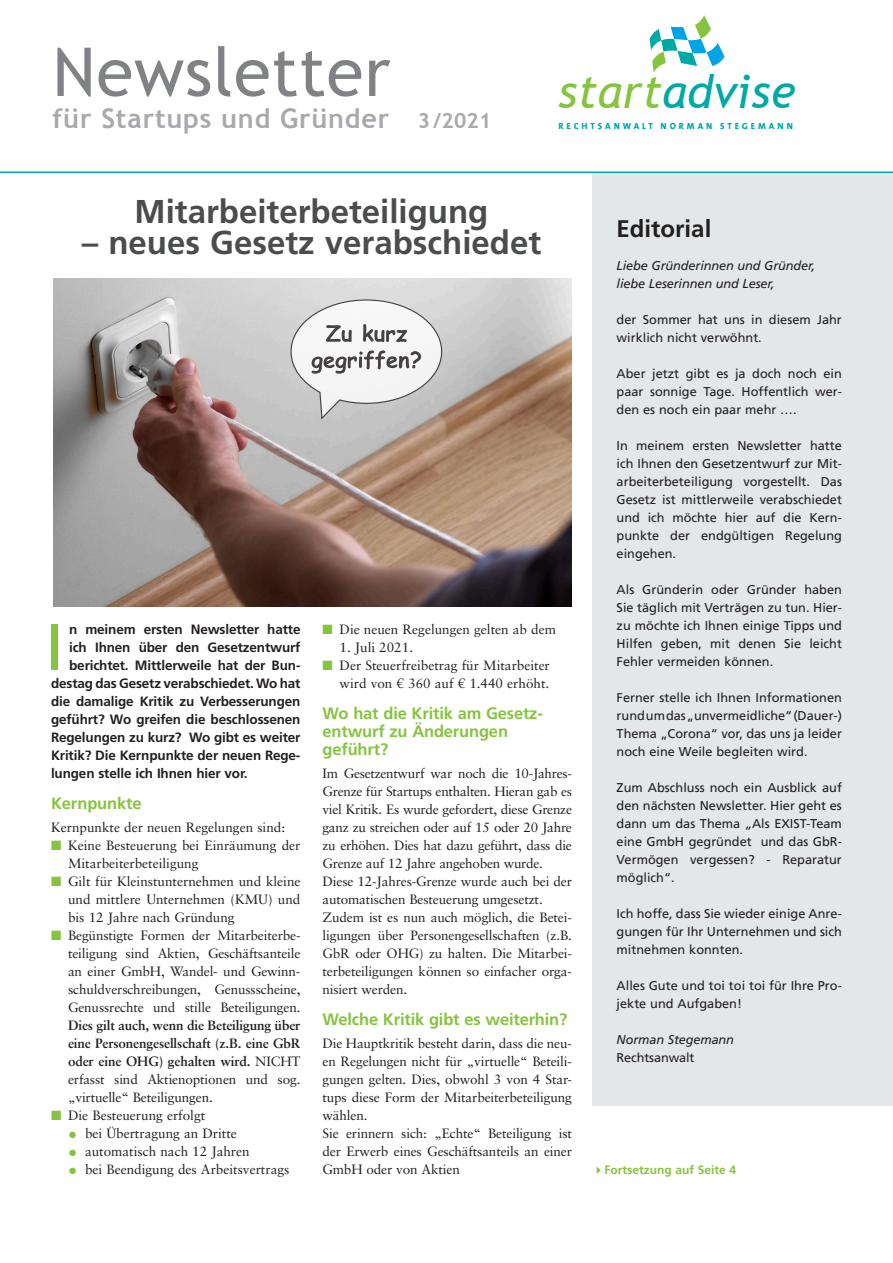
<style>
.page{position:relative;width:893px;height:1263px;background:#fff}
.page>*{position:absolute;margin:0;border:0;box-sizing:border-box;transform-origin:0 0}
.t1{font:67.5px "Trebuchet MS";letter-spacing:.01em;color:#808285}
.t2{font:65.1px "Frutiger";color:#86c43f}
.t3{font:italic 46.5px "Trebuchet MS";letter-spacing:.01em;color:#00a9a5}
.t4{font:700 33px "Frutiger";color:#4b4c4d}
.t5{font:700 27px "Trebuchet MS";letter-spacing:.03em;color:#a8a9ad}
.t6{font:700 24px "Frutiger";color:#231f20}
.t7{font:700 21px "Trebuchet MS";color:#a8a9ad}
.t8{font:700 16.5px/18px "Frutiger";letter-spacing:-.01em;color:#86c43f}
.t9{font:13.5px/18px "Sabon";letter-spacing:-.01em;color:#231f20}
.t10{font:700 13.5px "Frutiger";letter-spacing:-.01em;color:#231f20}
.t11{font:700 13.5px/18px "Sabon";letter-spacing:-.01em;color:#231f20;text-align:justify}
.t12{font:12.75px/18px "Frutiger";color:#231f20;text-align:justify}
.t13{font:italic 12.75px/18px "Frutiger";letter-spacing:-.01em;color:#231f20}
.t14{font:700 12px "Frutiger";color:#86c43f}
.t15{font:800 8.85px "The Sans B8";letter-spacing:.33em;color:#00a9a5}
.s1{color:#86c43f}
.s2{font-weight:400}
</style>
<div class="page">
<div style="left:592px;top:173px;width:301px;height:933px;background:#e3e7e8"></div>
<hr style="left:0;top:171px;width:893px;height:2px;background:#00a9a5">
<img style="left:53px;top:279px;width:518px;height:327px">
<svg style="left:650px;top:15px;width:75px;height:57px"></svg>
<svg style="left:290px;top:299px;width:153px;height:122px"></svg>
<h1 class="t1" style="left:53px;top:32px;width:339px">Newsletter</h1>
<h3 class="t5" style="left:53px;top:102px;width:338px">für Startups und Gründer</h3>
<h3 class="t3" style="left:558px;top:64px;width:239px"><span class="s1">start</span>advise</h3>
<h3 class="t7" style="left:418px;top:108px;width:75px">3/2021</h3>
<p class="t15" style="left:558px;top:121px;width:236px">RECHTSANWALT NORMAN STEGEMANN</p>
<h3 class="t4" style="left:135px;top:192px;width:355px">Mitarbeiterbeteiligung</h3>
<h3 class="t4" style="left:82px;top:223px;width:461px">– neues Gesetz verabschiedet</h3>
<h2 class="t2" style="left:45px;top:609px;width:20px">I</h2>
<p class="t10" style="left:69px;top:621px;width:233px">n meinem ersten Newsletter hatte</p>
<p class="t10" style="left:69px;top:639px;width:233px">ich Ihnen über den Gesetzentwurf</p>
<p class="t10" style="left:69px;top:657px;width:233px">berichtet. Mittlerweile hat der Bun-</p>
<p class="t10" style="left:51px;top:675px;width:251px">destag das Gesetz verabschiedet. Wo hat</p>
<p class="t10" style="left:51px;top:693px;width:251px">die damalige Kritik zu Verbesserungen</p>
<p class="t10" style="left:51px;top:711px;width:251px">geführt? Wo greifen die beschlossenen</p>
<p class="t10" style="left:51px;top:729px;width:251px">Regelungen zu kurz? Wo gibt es weiter</p>
<p class="t10" style="left:51px;top:747px;width:251px">Kritik? Die Kernpunkte der neuen Rege-</p>
<p class="t10" style="left:51px;top:765px;width:198px">lungen stelle ich Ihnen hier vor.</p>
<p class="t8" style="left:51px;top:794px;width:92px">Kernpunkte</p>
<p class="t9" style="left:51px;top:818px;width:236px">Kernpunkte der neuen Regelungen sind:</p>
<p class="t9" style="left:68px;top:836px;width:234px;text-indent:-17px"><span class="s1">■</span> Keine Besteuerung bei Einräumung der<br>Mitarbeiterbeteiligung</p>
<p class="t9" style="left:68px;top:872px;width:234px;text-align:justify;text-indent:-17px"><span class="s1">■</span> Gilt für Kleinstunternehmen und kleine und mittlere Unternehmen (KMU) und bis 12 Jahre nach Gründung</p>
<p class="t9" style="left:68px;top:926px;width:234px;text-align:justify;text-indent:-17px"><span class="s1">■</span> Begünstigte Formen der Mitarbeiterbe&shy;teiligung sind Aktien, Geschäftsanteile an einer GmbH, Wandel- und Gewinn&shy;schuldverschreibungen, Genussscheine, Genussrechte und stille Beteiligungen.</p>
<p class="t11" style="left:68px;top:1016px;width:234px">Dies gilt auch, wenn die Beteiligung über eine Personengesellschaft (z.B. eine GbR oder eine OHG) gehalten wird. <span class="s2">NICHT erfasst sind Aktienoptionen und sog. „virtuelle“ Beteiligungen.</span></p>
<p class="t9" style="left:51px;top:1106px;width:156px"><span class="s1">■</span> Die Besteuerung erfolgt</p>
<p class="t9" style="left:69px;top:1124px;width:169px"><span class="s1">●</span> bei Übertragung an Dritte</p>
<p class="t9" style="left:69px;top:1142px;width:182px"><span class="s1">●</span> automatisch nach 12 Jahren</p>
<p class="t9" style="left:69px;top:1160px;width:222px"><span class="s1">●</span> bei Beendigung des Arbeitsvertrags</p>
<p class="t9" style="left:322px;top:620px;width:235px"><span class="s1">■</span> Die neuen Regelungen gelten ab dem</p>
<p class="t9" style="left:339px;top:638px;width:75px">1. Juli 2021.</p>
<p class="t9" style="left:322px;top:656px;width:229px;text-align:right"><span class="s1">■</span> Der Steuerfreibetrag für Mitarbeiter wird von € 360 auf € 1.440 erhöht.</p>
<p class="t8" style="left:322px;top:704px;width:222px">Wo hat die Kritik am Gesetz&shy;entwurf zu Änderungen geführt?</p>
<p class="t9" style="left:322px;top:764px;width:251px">Im Gesetzentwurf war noch die 10-Jahres-Grenze für Startups enthalten. Hieran gab es viel Kritik. Es wurde gefordert, diese Grenze ganz zu streichen oder auf 15 oder 20 Jahre zu erhöhen. Dies hat dazu geführt, dass die Grenze auf 12 Jahre angehoben wurde.<br>Diese 12-Jahres-Grenze wurde auch bei der automatischen Besteuerung umgesetzt.<br>Zudem ist es nun auch möglich, die Betei&shy;ligungen über Personengesellschaften (z.B.<br>GbR oder OHG) zu halten. Die Mitarbei&shy;terbeteiligungen können so einfacher orga&shy;nisiert werden.</p>
<p class="t8" style="left:322px;top:1010px;width:246px">Welche Kritik gibt es weiterhin?</p>
<p class="t9" style="left:322px;top:1034px;width:251px">Die Hauptkritik besteht darin, dass die neu&shy;en Regelungen nicht für „virtuelle“ Beteili&shy;gungen gelten. Dies, obwohl 3 von 4 Star&shy;tups diese Form der Mitarbeiterbeteiligung wählen.<br>Sie erinnern sich: „Echte“ Beteiligung ist der Erwerb eines Geschäftsanteils an einer GmbH oder von Aktien</p>
<h3 class="t6" style="left:617px;top:214px;width:96px">Editorial</h3>
<p class="t13" style="left:617px;top:256px;width:200px">Liebe Gründerinnen und Gründer, liebe Leserinnen und Leser,</p>
<p class="t12" style="left:617px;top:310px;width:227px">der Sommer hat uns in diesem Jahr wirklich nicht verwöhnt.</p>
<p class="t12" style="left:617px;top:364px;width:227px">Aber jetzt gibt es ja doch noch ein paar sonnige Tage. Hoffentlich wer&shy;den es noch ein paar mehr ….</p>
<p class="t12" style="left:617px;top:436px;width:227px">In meinem ersten Newsletter hatte ich Ihnen den Gesetzentwurf zur Mit&shy;arbeiterbeteiligung vorgestellt. Das Gesetz ist mittlerweile verabschiedet und ich möchte hier auf die Kern&shy;punkte der endgültigen Regelung eingehen.</p>
<p class="t12" style="left:617px;top:580px;width:227px">Als Gründerin oder Gründer haben Sie täglich mit Verträgen zu tun. Hier&shy;zu möchte ich Ihnen einige Tipps und Hilfen geben, mit denen Sie leicht Fehler vermeiden können.</p>
<p class="t12" style="left:617px;top:688px;width:227px">Ferner stelle ich Ihnen Informationen rund um das „unvermeidliche“ (Dauer-)<br>Thema „Corona“ vor, das uns ja leider noch eine Weile begleiten wird.</p>
<p class="t12" style="left:617px;top:778px;width:227px">Zum Abschluss noch ein Ausblick auf den nächsten Newsletter. Hier geht es dann um das Thema „Als EXIST-Team eine GmbH gegründet und das GbR-Vermögen vergessen? - Reparatur möglich“.</p>
<p class="t12" style="left:617px;top:904px;width:227px">Ich hoffe, dass Sie wieder einige Anre&shy;gungen für Ihr Unternehmen und sich mitnehmen konnten.</p>
<p class="t12" style="left:617px;top:976px;width:227px">Alles Gute und toi toi toi für Ihre Pro&shy;jekte und Aufgaben!</p>
<p class="t13" style="left:617px;top:1030px;width:119px">Norman Stegemann</p>
<p class="t12" style="left:617px;top:1048px;width:79px">Rechtsanwalt</p>
<p class="t14" style="left:592px;top:1163px;width:145px">✔Fortsetzung auf Seite 4</p>
</div>
